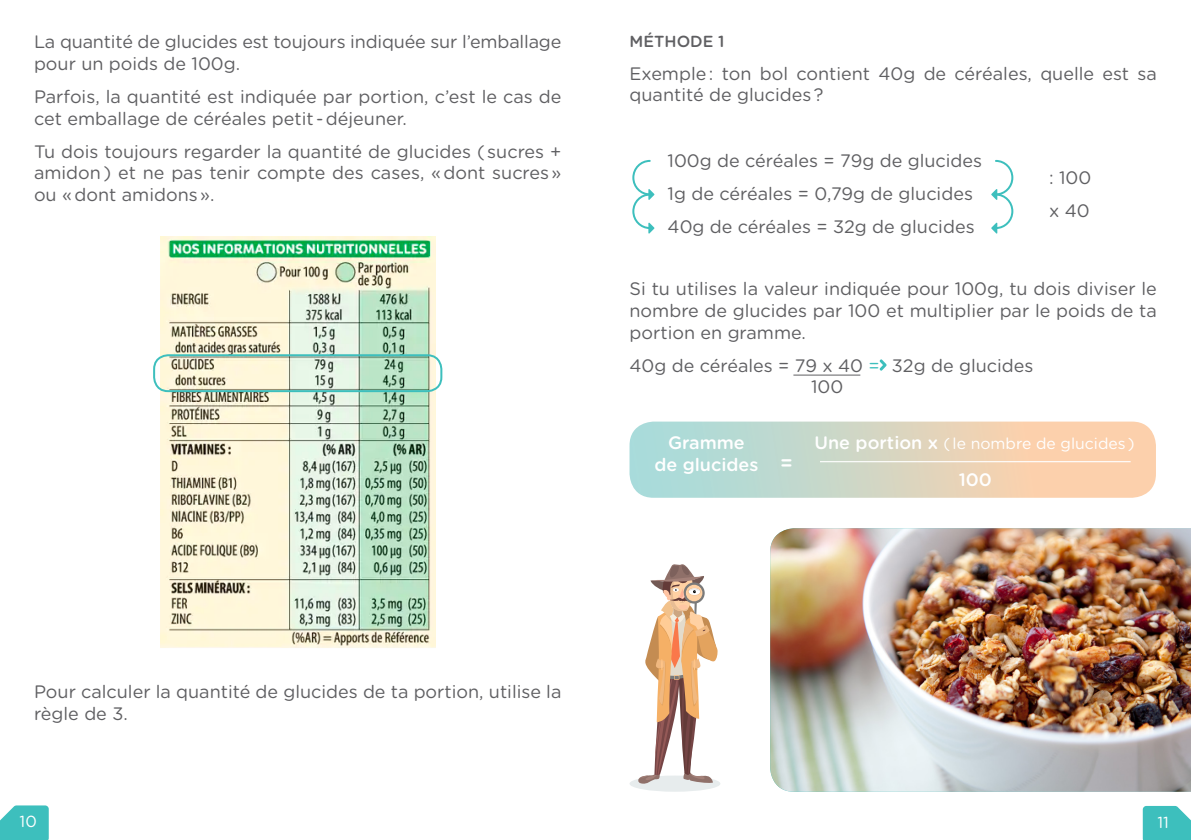
<style>
.page{position:relative;width:1191px;height:840px;background:#fff}
.page>*{position:absolute;margin:0;border:0;box-sizing:border-box;transform-origin:0 0}
.t1{font:500 20.2px "Gotham Rounded";color:#fff}
.t2{font:18px/21.6px "Gotham Rounded";color:#5f5f62}
.t3{font:500 18px "Gotham Rounded";color:#fff}
.t4{font:500 16px "Gotham Rounded";color:#5f5f62}
.t5{font:16px "Gotham Rounded";color:#fff}
.t6{font:15.8px "Gotham Rounded";color:#fff}
.s1{color:#3dbfbd}
.s2{font-weight:500;font-size:18px}
</style>
<div class="page">
<svg style="left:0;top:805px;width:49px;height:34px;background:#4dc4c2"></svg>
<svg style="left:1142px;top:805px;width:49px;height:34px;background:#51c5c4"></svg>
<img style="left:160px;top:236px;width:275px;height:412px">
<div style="left:153px;top:354px;width:289px;height:38px;border:2px solid #3dbfbd;border-radius:14px"></div>
<svg style="left:632px;top:159px;width:22px;height:75px"></svg>
<svg style="left:991px;top:159px;width:23px;height:75px"></svg>
<svg style="left:879px;top:359px;width:8px;height:12px"></svg>
<hr style="left:793px;top:374px;width:67px;height:1px;background:#5f5f62">
<img style="left:770px;top:528px;width:421px;height:263px">
<svg style="left:629px;top:421px;width:527px;height:76px;background:#d8d6c2"></svg>
<hr style="left:820px;top:461px;width:310px;height:1px;background:#fff">
<div style="left:629px;top:775px;width:91px;height:16px;background:#e7eced;border-radius:50%"></div>
<svg style="left:637px;top:564px;width:81px;height:219px"></svg>
<p class="t2" style="left:34px;top:30px;width:529px">La quantité de glucides est toujours indiquée sur l’emballage pour un poids de 100g.</p>
<p class="t2" style="left:34px;top:85px;width:529px">Parfois, la quantité est indiquée par portion, c’est le cas de cet emballage de céréales petit - déjeuner.</p>
<p class="t2" style="left:34px;top:140px;width:529px;text-align:justify">Tu dois toujours regarder la quantité de glucides ( sucres + amidon ) et ne pas tenir compte des cases, « dont sucres » ou « dont amidons ».</p>
<p class="t4" style="left:629px;top:30px;width:97px">MÉTHODE 1</p>
<p class="t2" style="left:629px;top:62px;width:529px">Exemple : ton bol contient 40g de céréales, quelle est sa quantité de glucides ?</p>
<p class="t2" style="left:667px;top:149px;width:316px">100g de céréales = 79g de glucides</p>
<p class="t2" style="left:667px;top:182px;width:307px">1g de céréales = 0,79g de glucides</p>
<p class="t2" style="left:667px;top:215px;width:308px">40g de céréales = 32g de glucides</p>
<p class="t2" style="left:1049px;top:166px;width:44px">: 100</p>
<p class="t2" style="left:1049px;top:199px;width:42px">x 40</p>
<p class="t2" style="left:629px;top:277px;width:529px;text-align:justify">Si tu utilises la valeur indiquée pour 100g, tu dois diviser le nombre de glucides par 100 et multiplier par le poids de ta portion en gramme.</p>
<p class="t2" style="left:629px;top:353px;width:405px">40g de céréales = 79 x 40 <span class="s1">=</span> 32g de glucides</p>
<p class="t2" style="left:811px;top:375px;width:34px">100</p>
<p class="t3" style="left:668px;top:429px;width:78px">Gramme</p>
<p class="t3" style="left:654px;top:451px;width:106px">de glucides</p>
<p class="t1" style="left:780px;top:448px;width:14px">=</p>
<p class="t6" style="left:814px;top:432px;width:321px"><span class="s2">Une portion x</span> ( le nombre de glucides )</p>
<p class="t3" style="left:958px;top:466px;width:35px">100</p>
<p class="t2" style="left:34px;top:679px;width:529px">Pour calculer la quantité de glucides de ta portion, utilise la règle de 3.</p>
<p class="t5" style="left:20px;top:810px;width:19px">10</p>
<p class="t5" style="left:1157px;top:810px;width:13px">11</p>
</div>
